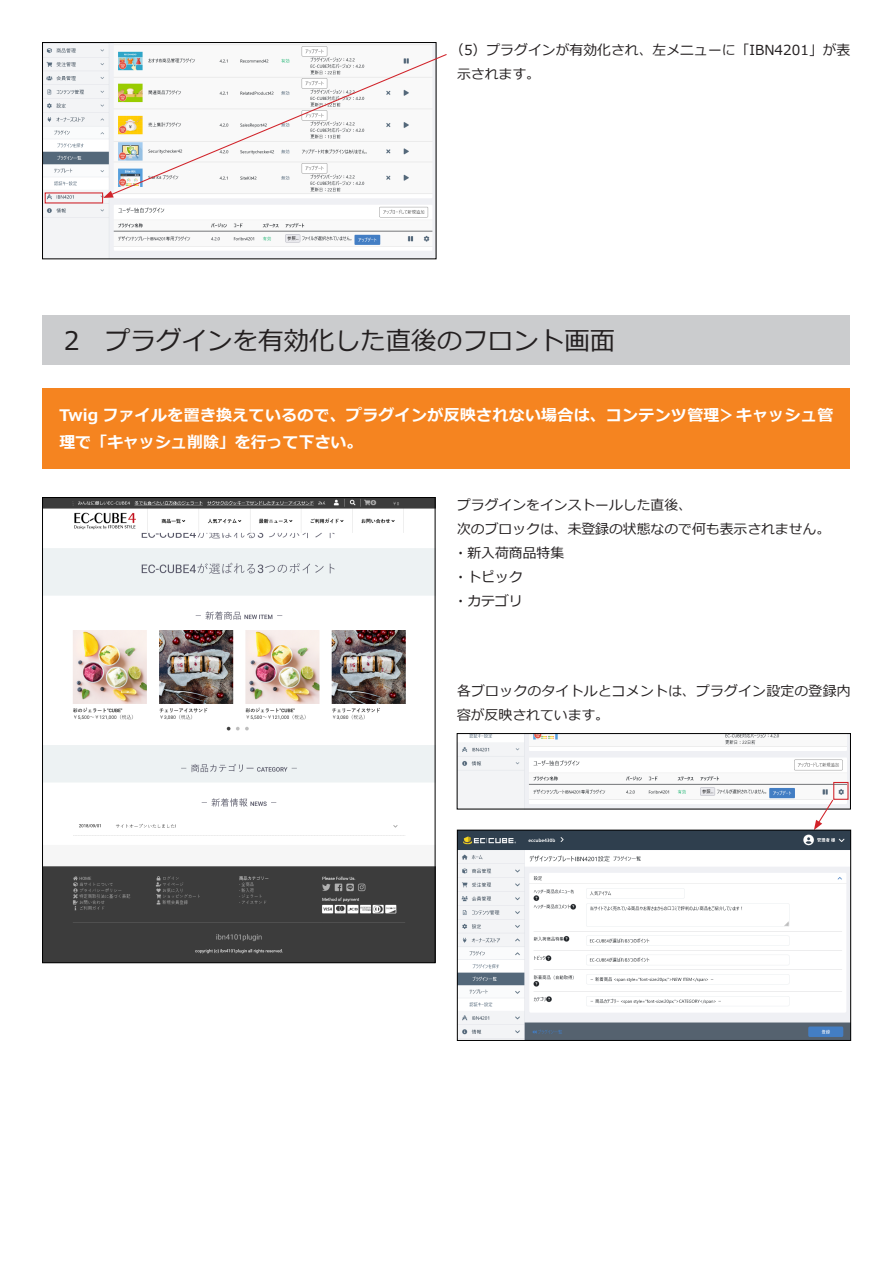
<style>
.page{position:relative;width:893px;height:1263px;background:#fff}
.page>*{position:absolute;margin:0;border:0;box-sizing:border-box;transform-origin:0 0}
.t1{font:25.5px "Meiryo";color:#231f20}
.t2{font:700 15.9px/27.9px "Meiryo";letter-spacing:.02em;color:#fff}
.t3{font:13.8px/24.2px "Meiryo";color:#231f20}
.t4{font:13.8px/24.2px "Meiryo";letter-spacing:.02em;color:#231f20}
</style>
<div class="page">
<img style="left:459px;top:735px;width:390px;height:72px">
<div style="left:457px;top:733px;width:394px;height:76px;border:1px solid #000"></div>
<img style="left:44px;top:44px;width:390px;height:213px">
<div style="left:42px;top:42px;width:394px;height:217px;border:1px solid #000"></div>
<svg style="left:109px;top:53px;width:338px;height:143px"></svg>
<svg style="left:103px;top:191px;width:11px;height:7px"></svg>
<div style="left:43px;top:315px;width:807px;height:50px;background:#cbccce"></div>
<div style="left:833px;top:782px;width:15px;height:18px;border:1px solid #d1232a"></div>
<svg style="left:814px;top:799px;width:20px;height:31px"></svg>
<div style="left:43px;top:388px;width:807px;height:81px;background:#f58420"></div>
<img style="left:44px;top:499px;width:389px;height:462px">
<img style="left:459px;top:832px;width:390px;height:207px">
<div style="left:457px;top:830px;width:394px;height:211px;border:1px solid #000"></div>
<p class="t3" style="left:457px;top:38px;width:395px;text-indent:-7px">（5）プラグインが有効化され、左メニューに「IBN4201」が表示されます。</p>
<p class="t1" style="left:64px;top:323px;width:553px">2　プラグインを有効化した直後のフロント画面</p>
<p class="t2" style="left:60px;top:402px;width:775px">Twig ファイルを置き換えているので、プラグインが反映されない場合は、コンテンツ管理＞キャッシュ管理で「キャッシュ削除」を行って下さい。</p>
<p class="t3" style="left:457px;top:493px;width:236px">プラグインをインストールした直後、</p>
<p class="t3" style="left:457px;top:517px;width:375px">次のブロックは、未登録の状態なので何も表示されません。</p>
<p class="t3" style="left:454px;top:542px;width:112px">・新入荷商品特集</p>
<p class="t3" style="left:454px;top:566px;width:71px">・トピック</p>
<p class="t3" style="left:454px;top:590px;width:71px">・カテゴリ</p>
<p class="t4" style="left:457px;top:679px;width:395px">各ブロックのタイトルとコメントは、プラグイン設定の登録内容が反映されています。</p>
</div>
